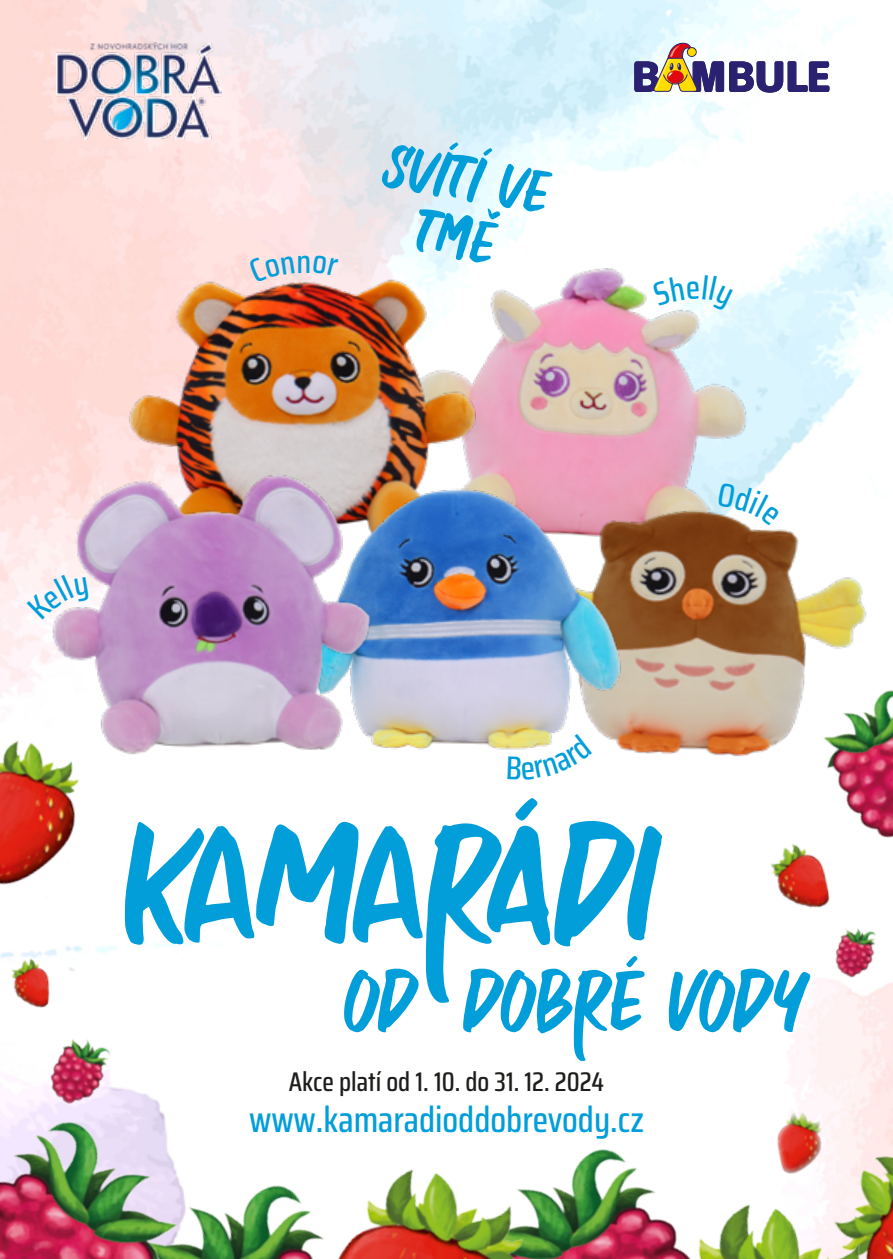
<style>
.page{position:relative;width:893px;height:1259px;background:#fff}
.page>*{position:absolute;margin:0;border:0;box-sizing:border-box;transform-origin:0 0}
.t1{font:125.4px "Rosheila";color:#019eda}
.t2{font:63.6px "Rosheila";letter-spacing:.03em;color:#019eda}
.t3{font:500 36px "Saira Condensed";color:#019eda}
.t4{font:500 33px "Saira Condensed";color:#019eda}
.t5{font:500 27px "Saira Condensed";color:#1d1d1b}
</style>
<div class="page">
<img style="left:0;top:0;width:893px;height:1135px">
<img style="left:839px;top:843px;width:54px;height:26px">
<img style="left:437px;top:1121px;width:268px;height:138px">
<img style="left:220px;top:1189px;width:43px;height:70px">
<img style="left:0;top:1092px;width:220px;height:167px">
<img style="left:0;top:716px;width:112px;height:185px">
<img style="left:263px;top:1123px;width:282px;height:136px">
<img style="left:838px;top:1135px;width:55px;height:124px">
<img style="left:829px;top:923px;width:52px;height:61px">
<img style="left:39px;top:1029px;width:78px;height:87px">
<img style="left:759px;top:1099px;width:79px;height:54px">
<img style="left:3px;top:952px;width:56px;height:62px">
<img style="left:762px;top:843px;width:77px;height:77px">
<img style="left:583px;top:1153px;width:302px;height:106px">
<img style="left:342px;top:167px;width:482px;height:214px">
<img style="left:82px;top:180px;width:413px;height:243px">
<img style="left:450px;top:381px;width:443px;height:462px">
<img style="left:257px;top:423px;width:385px;height:385px">
<img style="left:6px;top:374px;width:401px;height:401px">
<svg style="left:382px;top:142px;width:170px;height:120px"></svg>
<svg style="left:634px;top:43px;width:195px;height:49px"></svg>
<img style="left:57px;top:43px;width:165px;height:96px">
<svg style="left:249px;top:256px;width:46px;height:27px"></svg>
<svg style="left:313px;top:256px;width:26px;height:21px"></svg>
<svg style="left:508px;top:733px;width:84px;height:47px"></svg>
<svg style="left:652px;top:274px;width:81px;height:38px"></svg>
<svg style="left:27px;top:575px;width:62px;height:45px"></svg>
<svg style="left:718px;top:482px;width:62px;height:43px"></svg>
<p class="t4" style="left:296px;top:236px;width:17px">n</p>
<h1 class="t1" style="left:125px;top:804px;width:530px">KAMARÁDI</h1>
<h2 class="t2" style="left:344px;top:960px;width:458px">OD DOBRÉ VOD Y</h2>
<p class="t5" style="left:289px;top:1061px;width:317px">Akce platí od 1. 10. do 31. 12. 2024</p>
<h3 class="t3" style="left:249px;top:1092px;width:396px">www.kamaradioddobrevody.cz</h3>
</div>
